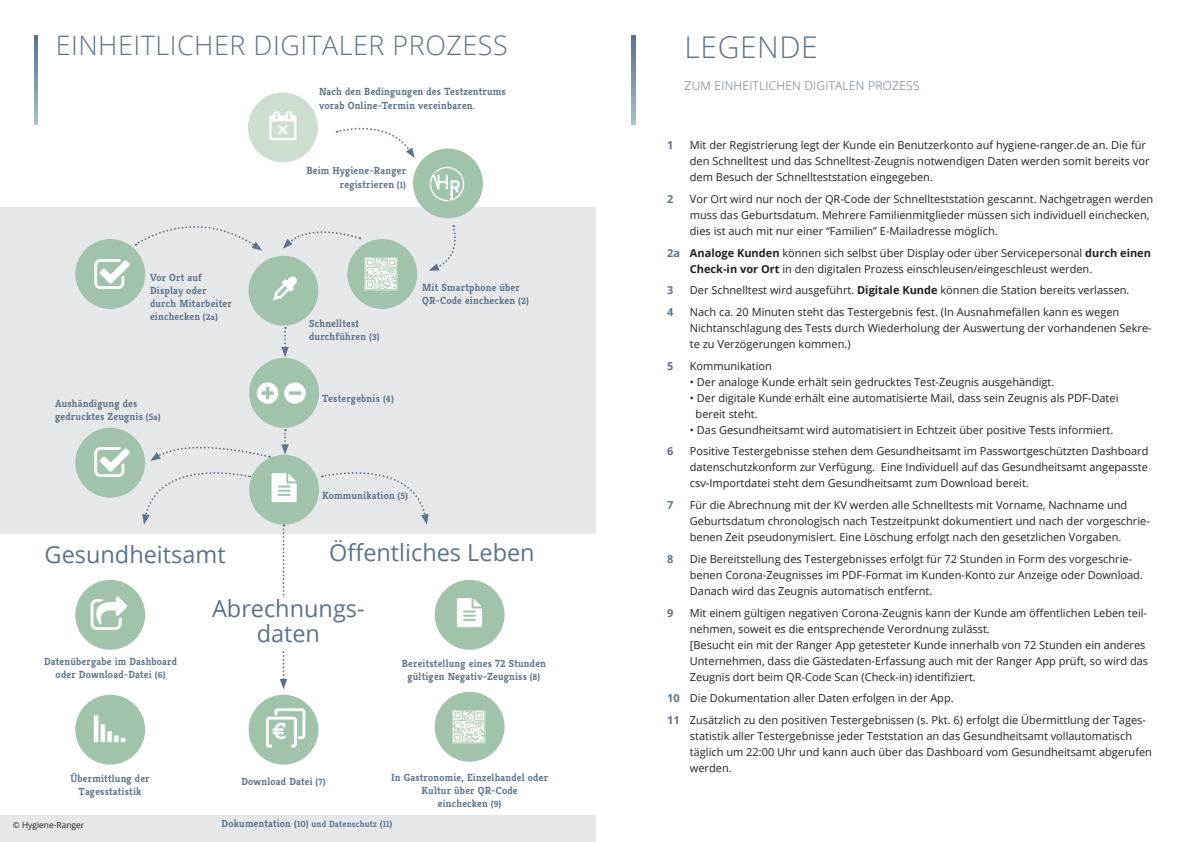
<style>
.page{position:relative;width:1191px;height:842px;background:#fff}
.page>*{position:absolute;margin:0;border:0;box-sizing:border-box;transform-origin:0 0}
.t1{font:300 30px "Open Sans";color:#5c7389}
.t2{font:300 26.9px "Open Sans";letter-spacing:.02em;color:#5c7389}
.t3{font:23.5px/25.4px "Open Sans";color:#5c7389;text-align:center}
.t4{font:700 23.5px "Kreon";color:#fff}
.t5{font:300 12px "Open Sans";letter-spacing:.02em;color:#5c7389}
.t6{font:11px/16px "Open Sans";color:#231f20}
.t7{font:700 11px "Open Sans";color:#5c7389}
.t8{font:700 10.3px/13.2px "Kreon";letter-spacing:.02em;color:#5c7389}
.t9{font:700 9px "Kreon";letter-spacing:.02em;color:#5c7389}
.t10{font:8.4px "Open Sans";color:#231f20}
.s1{font-size:9px}
.s2{font-size:10.3px}
.s3{font-weight:700;color:#5c7389}
.s4{font-weight:700}
</style>
<div class="page">
<div style="left:0;top:207px;width:595px;height:327px;background:#e6e7e9"></div>
<div style="left:0;top:815px;width:595px;height:27px;background:#e6e7e9"></div>
<svg style="left:34px;top:35px;width:4px;height:90px"></svg>
<svg style="left:631px;top:35px;width:4px;height:90px"></svg>
<div style="left:413px;top:148px;width:70px;height:70px;background:#a2c3ab;border-radius:50%"></div>
<svg style="left:430px;top:167px;width:34px;height:34px"></svg>
<div style="left:347px;top:239px;width:70px;height:70px;background:#a2c3ab;border-radius:50%"></div>
<svg style="left:364px;top:257px;width:33px;height:33px"></svg>
<svg style="left:365px;top:258px;width:31px;height:31px"></svg>
<div style="left:248px;top:92px;width:70px;height:70px;background:#cdded0;border-radius:50%"></div>
<div style="left:248px;top:256px;width:70px;height:70px;background:#a2c3ab;border-radius:50%"></div>
<div style="left:75px;top:239px;width:70px;height:70px;background:#a2c3ab;border-radius:50%"></div>
<div style="left:75px;top:428px;width:70px;height:70px;background:#a2c3ab;border-radius:50%"></div>
<div style="left:249px;top:358px;width:70px;height:70px;background:#a2c3ab;border-radius:50%"></div>
<div style="left:249px;top:455px;width:70px;height:70px;background:#a2c3ab;border-radius:50%"></div>
<svg style="left:336px;top:127px;width:79px;height:31px"></svg>
<svg style="left:283px;top:231px;width:77px;height:18px"></svg>
<svg style="left:429px;top:225px;width:27px;height:46px"></svg>
<svg style="left:322px;top:472px;width:106px;height:53px"></svg>
<div style="left:435px;top:580px;width:69px;height:70px;background:#a2c3ab;border-radius:50%"></div>
<div style="left:75px;top:580px;width:70px;height:70px;background:#a2c3ab;border-radius:50%"></div>
<div style="left:75px;top:695px;width:70px;height:70px;background:#a2c3ab;border-radius:50%"></div>
<div style="left:435px;top:692px;width:69px;height:70px;background:#a2c3ab;border-radius:50%"></div>
<div style="left:452px;top:710px;width:34px;height:33px;background:#c2d5c4"></div>
<svg style="left:453px;top:711px;width:31px;height:31px"></svg>
<div style="left:248px;top:695px;width:70px;height:70px;background:#a2c3ab;border-radius:50%"></div>
<svg style="left:281px;top:327px;width:8px;height:30px"></svg>
<svg style="left:135px;top:226px;width:127px;height:25px"></svg>
<svg style="left:142px;top:429px;width:155px;height:260px"></svg>
<h2 class="t2" style="left:56px;top:26px;width:453px">EINHEITLICHER DIGITALER PROZESS</h2>
<p class="t8" style="left:319px;top:85px;width:188px">Nach den Bedingungen des Testzentrums vorab Online-Termin vereinbaren.</p>
<p class="t8" style="left:306px;top:164px;width:101px;text-align:right">Beim Hygiene-Ranger registrieren <span class="s1">(1)</span></p>
<p class="t8" style="left:150px;top:271px;width:83px">Vor Ort auf<br>Display oder durch Mitarbeiter einchecken <span class="s1">(2a)</span></p>
<p class="t8" style="left:309px;top:317px;width:72px">Schnelltest durchführen <span class="s1">(3)</span></p>
<p class="t8" style="left:55px;top:397px;width:107px">Aushändigung des gedrucktes Zeugnis <span class="s1">(5a)</span></p>
<p class="t8" style="left:322px;top:392px;width:73px">Testergebnis <span class="s1">(4)</span></p>
<p class="t8" style="left:422px;top:280px;width:108px">Mit Smartphone über<br>QR-Code einchecken <span class="s1">(2)</span></p>
<p class="t8" style="left:322px;top:489px;width:87px">Kommunikation <span class="s1">(5)</span></p>
<h3 class="t3" style="left:45px;top:541px;width:183px">Gesundheitsamt</h3>
<h3 class="t3" style="left:329px;top:539px;width:207px">Öffentliches Leben</h3>
<p class="t8" style="left:44px;top:654px;width:135px;text-align:center">Datenübergabe im Dashboard oder Download-Datei <span class="s1">(6)</span></p>
<p class="t8" style="left:70px;top:772px;width:81px;text-align:center">Übermittlung der<br>Tagesstatistik</p>
<p class="t10" style="left:13px;top:819px;width:73px">© Hygiene-Ranger</p>
<h3 class="t3" style="left:212px;top:595px;width:154px">Abrechnungs&shy;daten</h3>
<h3 class="t4" style="left:272px;top:716px;width:16px">€</h3>
<p class="t8" style="left:402px;top:657px;width:146px;text-align:center">Bereitstellung eines 72 Stunden gültigen Negativ-Zeugniss <span class="s1">(8)</span></p>
<p class="t8" style="left:391px;top:771px;width:158px;text-align:center">In Gastronomie, Einzelhandel oder<br>Kultur über QR-Code<br>einchecken <span class="s1">(9)</span></p>
<p class="t8" style="left:241px;top:775px;width:85px">Download Datei <span class="s1">(7)</span></p>
<p class="t9" style="left:222px;top:818px;width:172px"><span class="s2">Dokumentation</span> (10) und Datenschutz (11)</p>
<h1 class="t1" style="left:684px;top:27px;width:130px">LEGENDE</h1>
<p class="t5" style="left:684px;top:77px;width:236px">ZUM EINHEITLICHEN DIGITALEN PROZESS</p>
<p class="t7" style="left:667px;top:138px;width:8px">1</p>
<p class="t6" style="left:690px;top:137px;width:461px">Mit der Registrierung legt der Kunde ein Benutzerkonto auf hygiene-ranger.de an. Die für den Schnelltest und das Schnelltest-Zeugnis notwendigen Daten werden somit bereits vor dem Besuch der Schnellteststation eingegeben.</p>
<p class="t7" style="left:667px;top:191px;width:8px">2</p>
<p class="t6" style="left:690px;top:191px;width:465px">Vor Ort wird nur noch der QR-Code der Schnellteststation gescannt. Nachgetragen werden muss das Geburtsdatum. Mehrere Familienmitglieder müssen sich individuell einchecken, dies ist auch mit nur einer “Familien” E-Mailadresse möglich.</p>
<p class="t6" style="left:690px;top:244px;width:462px;text-indent:-23px"><span class="s3">2a</span> <span class="s4">Analoge Kunden</span> können sich selbst über Display oder über Servicepersonal <span class="s4">durch einen<br>Check-in vor Ort</span> in den digitalen Prozess einschleusen/eingeschleust werden.</p>
<p class="t7" style="left:667px;top:283px;width:8px">3</p>
<p class="t6" style="left:690px;top:282px;width:441px">Der Schnelltest wird ausgeführt. <span class="s4">Digitale Kunde</span> können die Station bereits verlassen.</p>
<p class="t7" style="left:667px;top:304px;width:8px">4</p>
<p class="t6" style="left:690px;top:304px;width:463px">Nach ca. 20 Minuten steht das Testergebnis fest. (In Ausnahmefällen kann es wegen<br>Nichtanschlagung des Tests durch Wiederholung der Auswertung der vorhandenen Sekre&shy;te zu Verzögerungen kommen.)</p>
<p class="t7" style="left:667px;top:358px;width:8px">5</p>
<p class="t6" style="left:690px;top:357px;width:84px">Kommunikation</p>
<p class="t6" style="left:690px;top:373px;width:366px">• Der analoge Kunde erhält sein gedrucktes Test-Zeugnis ausgehändigt.</p>
<p class="t6" style="left:695px;top:389px;width:424px;text-indent:-6px">• Der digitale Kunde erhält eine automatisierte Mail, dass sein Zeugnis als PDF-Datei bereit steht.</p>
<p class="t6" style="left:690px;top:421px;width:425px">• Das Gesundheitsamt wird automatisiert in Echtzeit über positive Tests informiert.</p>
<p class="t7" style="left:667px;top:444px;width:8px">6</p>
<p class="t6" style="left:690px;top:443px;width:460px;text-align:justify">Positive Testergebnisse stehen dem Gesundheitsamt im Passwortgeschützten Dashboard datenschutzkonform zur Verfügung. Eine Individuell auf das Gesundheitsamt angepasste csv-Importdatei steht dem Gesundheitsamt zum Download bereit.</p>
<p class="t7" style="left:667px;top:497px;width:8px">7</p>
<p class="t6" style="left:690px;top:497px;width:461px">Für die Abrechnung mit der KV werden alle Schnelltests mit Vorname, Nachname und<br>Geburtsdatum chronologisch nach Testzeitpunkt dokumentiert und nach der vorgeschrie&shy;benen Zeit pseudonymisiert. Eine Löschung erfolgt nach den gesetzlichen Vorgaben.</p>
<p class="t7" style="left:667px;top:551px;width:8px">8</p>
<p class="t6" style="left:690px;top:550px;width:454px">Die Bereitstellung des Testergebnisses erfolgt für 72 Stunden in Form des vorgeschrie&shy;benen Corona-Zeugnisses im PDF-Format im Kunden-Konto zur Anzeige oder Download.<br>Danach wird das Zeugnis automatisch entfernt.</p>
<p class="t7" style="left:667px;top:605px;width:8px">9</p>
<p class="t6" style="left:690px;top:604px;width:460px">Mit einem gültigen negativen Corona-Zeugnis kann der Kunde am öffentlichen Leben teil&shy;nehmen, soweit es die entsprechende Verordnung zulässt.<br>[Besucht ein mit der Ranger App getesteter Kunde innerhalb von 72 Stunden ein anderes Unternehmen, dass die Gästedaten-Erfassung auch mit der Ranger App prüft, so wird das Zeugnis dort beim QR-Code Scan (Check-in) identifiziert.</p>
<p class="t6" style="left:667px;top:687px;width:479px;line-height:21.7px"><span class="s3">10</span> Die Dokumentation aller Daten erfolgen in der App.<br><span class="s3">11</span> Zusätzlich zu den positiven Testergebnissen (s. Pkt. 6) erfolgt die Übermittlung der Tages-</p>
<p class="t6" style="left:690px;top:728px;width:463px">statistik aller Testergebnisse jeder Teststation an das Gesundheitsamt vollautomatisch täglich um 22:00 Uhr und kann auch über das Dashboard vom Gesundheitsamt abgerufen werden.</p>
</div>
